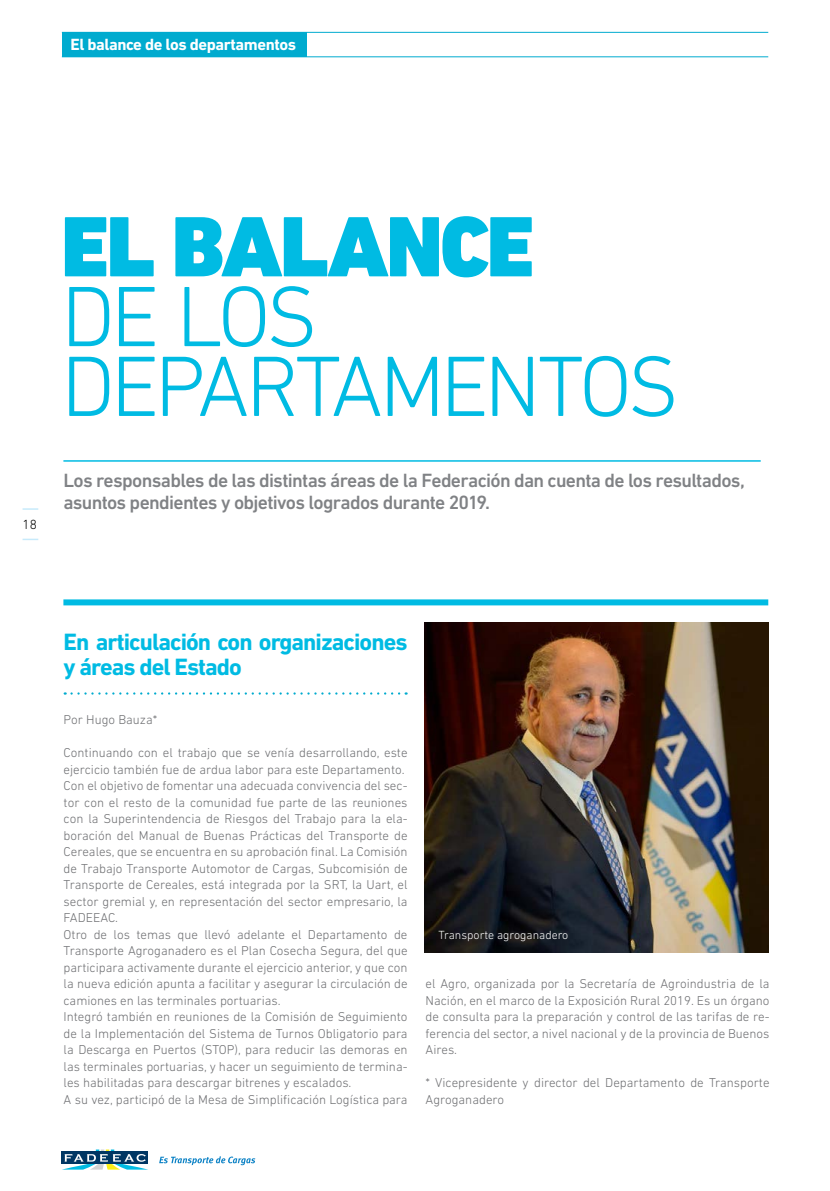
<style>
.page{position:relative;width:830px;height:1191px;background:#fff}
.page>*{position:absolute;margin:0;border:0;box-sizing:border-box;transform-origin:0 0}
.t1{font:300 87px/69.8px "DIN Next LT Pro";letter-spacing:-.05em;color:#00bbe3}
.t2{font:900 87px "DIN Next LT Pro";letter-spacing:-.03em;color:#00bbe3}
.t3{font:700 24px/24.6px "DIN Next LT Pro";letter-spacing:-.04em;color:#00bbe3}
.t4{font:500 19.5px/22.5px "DIN Next LT Pro";letter-spacing:-.035em;color:#808285}
.t5{font:700 16.5px "DIN Next LT Pro";letter-spacing:-.025em;color:#fff}
.t6{font:300 13.5px "DIN Next LT Pro";color:#000}
.t7{font:300 13.05px/16.5px "DIN Next LT Pro";color:#6d6e71}
.t8{font:300 12px "DIN Next LT Pro";color:#fff}
</style>
<div class="page">
<svg style="left:159px;top:1156px;width:96px;height:9px"></svg>
<svg style="left:62px;top:1149px;width:86px;height:20px"></svg>
<hr style="left:63px;top:460px;width:697px;height:2px;background:#00bbe3">
<div style="left:63px;top:599px;width:704px;height:6px;background:#00bbe3"></div>
<svg style="left:65px;top:692px;width:341px;height:2px"></svg>
<img style="left:424px;top:622px;width:344px;height:330px">
<div style="left:62px;top:33px;width:244px;height:24px;background:#00abcf"></div>
<hr style="left:62px;top:56px;width:705px;height:1px;background:#00abcf">
<hr style="left:62px;top:32px;width:705px;height:1px;background:#00abcf">
<svg style="left:23px;top:538px;width:15px;height:2px"></svg>
<svg style="left:23px;top:508px;width:15px;height:2px"></svg>
<p class="t5" style="left:70px;top:35px;width:227px">El balance de los departamentos</p>
<p class="t6" style="left:22px;top:517px;width:16px">18</p>
<h1 class="t2" style="left:61px;top:195px;width:474px">EL BALANCE</h1>
<h1 class="t1" style="left:61px;top:281px;width:619px">DE LOS<br>DEPARTAMENTOS</h1>
<h3 class="t4" style="left:63px;top:468px;width:682px">Los responsables de las distintas áreas de la Federación dan cuenta de los resultados, asuntos pendientes y objetivos logrados durante 2019.</h3>
<h2 class="t3" style="left:64px;top:629px;width:345px">En articulación con organizaciones y áreas del Estado</h2>
<p class="t7" style="left:64px;top:711px;width:95px">Por Hugo Bauza*</p>
<p class="t7" style="left:64px;top:744px;width:345px">Continuando con el trabajo que se venía desarrollando, este ejercicio también fue de ardua labor para este Departamento.<br>Con el objetivo de fomentar una adecuada convivencia del sec&shy;tor con el resto de la comunidad fue parte de las reuniones con la Superintendencia de Riesgos del Trabajo para la ela&shy;boración del Manual de Buenas Prácticas del Transporte de Cereales, que se encuentra en su aprobación final. La Comisión de Trabajo Transporte Automotor de Cargas, Subcomisión de Transporte de Cereales, está integrada por la SRT, la Uart, el sector gremial y, en representación del sector empresario, la FADEEAC.<br>Otro de los temas que llevó adelante el Departamento de Transporte Agroganadero es el Plan Cosecha Segura, del que participara activamente durante el ejercicio anterior, y que con la nueva edición apunta a facilitar y asegurar la circulación de camiones en las terminales portuarias.<br>Integró también en reuniones de la Comisión de Seguimiento de la Implementación del Sistema de Turnos Obligatorio para la Descarga en Puertos (STOP), para reducir las demoras en las terminales portuarias, y hacer un seguimiento de termina&shy;les habilitadas para descargar bitrenes y escalados.<br>A su vez, participó de la Mesa de Simplificación Logística para</p>
<p class="t8" style="left:438px;top:928px;width:131px">Transporte agroganadero</p>
<p class="t7" style="left:425px;top:975px;width:345px;text-align:justify">el Agro, organizada por la Secretaría de Agroindustria de la Nación, en el marco de la Exposición Rural 2019. Es un órgano de consulta para la preparación y control de las tarifas de re&shy;ferencia del sector, a nivel nacional y de la provincia de Buenos Aires.</p>
<p class="t7" style="left:425px;top:1074px;width:345px">* Vicepresidente y director del Departamento de Transporte<br>Agroganadero</p>
</div>
